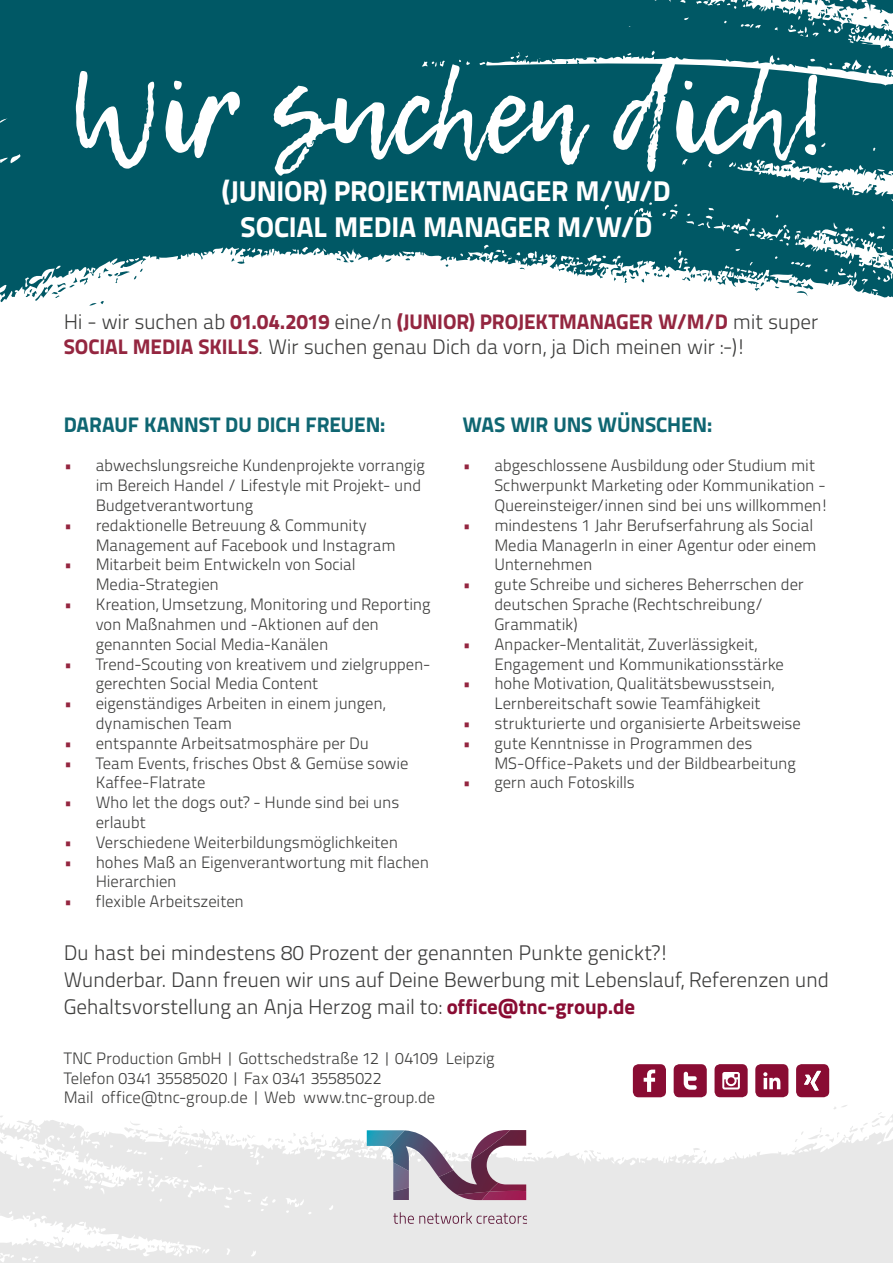
<style>
.page{position:relative;width:893px;height:1263px;background:#fff}
.page>*{position:absolute;margin:0;border:0;box-sizing:border-box;transform-origin:0 0}
.t1{font:28.5px "Titillium Text 25 L 999 wt";letter-spacing:-.005em;color:#fff}
.t2{font:21px/27px "Titillium Text 25 L 250 wt";letter-spacing:-.015em;color:#3d3d3c}
.t3{font:21px "Titillium Text 25 L 999 wt";letter-spacing:-.005em;color:#942640}
.t4{font:21px "Titillium Text 25 L 999 wt";letter-spacing:-.005em;color:#0f6672}
.t5{font:16.5px "Titillium Text 25 L 250 wt";letter-spacing:-.005em;color:#3d3d3c}
.s1{font-family:"Titillium Text 25 L 250 wt";color:#3d3d3c}
.s2{font-family:"Titillium Text 25 L 999 wt";color:#942640}
.s3{color:#942640}
.s4{font-family:"Titillium Text 25 L 999 wt";color:#890c33}
</style>
<div class="page">
<svg style="left:0;top:0;width:893px;height:25px;background:#0f626e"></svg>
<svg style="left:881px;top:17px;width:9px;height:8px"></svg>
<svg style="left:814px;top:0;width:40px;height:21px"></svg>
<svg style="left:770px;top:0;width:4px;height:3px"></svg>
<svg style="left:0;top:25px;width:893px;height:278px;fill:#005865"></svg>
<svg style="left:868px;top:183px;width:4px;height:5px"></svg>
<svg style="left:866px;top:246px;width:27px;height:24px"></svg>
<svg style="left:847px;top:280px;width:5px;height:6px"></svg>
<svg style="left:819px;top:236px;width:7px;height:8px"></svg>
<svg style="left:775px;top:278px;width:38px;height:18px"></svg>
<svg style="left:739px;top:279px;width:25px;height:12px"></svg>
<svg style="left:681px;top:273px;width:45px;height:12px"></svg>
<svg style="left:613px;top:269px;width:57px;height:14px"></svg>
<svg style="left:558px;top:266px;width:7px;height:6px"></svg>
<svg style="left:520px;top:267px;width:5px;height:3px"></svg>
<svg style="left:480px;top:255px;width:10px;height:7px"></svg>
<svg style="left:337px;top:257px;width:4px;height:4px"></svg>
<svg style="left:210px;top:47px;width:13px;height:4px"></svg>
<svg style="left:26px;top:268px;width:117px;height:38px"></svg>
<svg style="left:76px;top:58px;width:741px;height:118px;fill:#005865"></svg>
<svg style="left:0;top:1116px;width:893px;height:96px;fill:#e8e8e8"></svg>
<svg style="left:0;top:1137px;width:7px;height:9px"></svg>
<svg style="left:33px;top:1147px;width:38px;height:24px"></svg>
<svg style="left:85px;top:1130px;width:5px;height:7px"></svg>
<svg style="left:112px;top:1172px;width:6px;height:9px"></svg>
<svg style="left:124px;top:1120px;width:38px;height:19px"></svg>
<svg style="left:173px;top:1125px;width:25px;height:12px"></svg>
<svg style="left:226px;top:1133px;width:30px;height:10px"></svg>
<svg style="left:267px;top:1132px;width:57px;height:14px"></svg>
<svg style="left:597px;top:1152px;width:4px;height:3px"></svg>
<svg style="left:795px;top:1105px;width:98px;height:38px"></svg>
<svg style="left:0;top:1212px;width:893px;height:51px;background:#e8e8e8"></svg>
<img style="left:367px;top:1130px;width:22px;height:17px">
<img style="left:489px;top:1195px;width:37px;height:5px">
<img style="left:457px;top:1195px;width:32px;height:5px">
<img style="left:393px;top:1177px;width:16px;height:10px">
<img style="left:393px;top:1187px;width:16px;height:13px">
<img style="left:389px;top:1130px;width:50px;height:47px">
<img style="left:439px;top:1130px;width:87px;height:65px">
<div style="left:633px;top:1064px;width:33px;height:33px;background:#890c33;border-radius:6px"></div>
<div style="left:674px;top:1064px;width:33px;height:33px;background:#890c33;border-radius:6px"></div>
<div style="left:714px;top:1064px;width:34px;height:33px;background:#890c33;border-radius:6px"></div>
<div style="left:755px;top:1064px;width:33px;height:33px;background:#890c33;border-radius:6px"></div>
<div style="left:796px;top:1064px;width:33px;height:33px;background:#890c33;border-radius:6px"></div>
<svg style="left:804px;top:1071px;width:17px;height:19px"></svg>
<svg style="left:644px;top:1069px;width:11px;height:23px"></svg>
<svg style="left:684px;top:1072px;width:13px;height:18px"></svg>
<svg style="left:722px;top:1072px;width:18px;height:17px"></svg>
<svg style="left:763px;top:1072px;width:17px;height:17px"></svg>
<p class="t1" style="left:222px;top:168px;width:450px">(JUNIOR) PROJEKTMANAGER M/W/D</p>
<p class="t1" style="left:241px;top:204px;width:413px">SOCIAL MEDIA MANAGER M/W/D</p>
<p class="t3" style="left:64px;top:305px;width:756px"><span class="s1">Hi - wir suchen ab</span> 01.04.2019 <span class="s1">eine/n</span> (JUNIOR) PROJEKTMANAGER W/M/D <span class="s1">mit super</span></p>
<p class="t2" style="left:64px;top:332px;width:684px"><span class="s2">SOCIAL MEDIA SKILLS</span>. Wir suchen genau Dich da vorn, ja Dich meinen wir :-)!</p>
<p class="t4" style="left:64px;top:408px;width:323px">DARAUF KANNST DU DICH FREUEN:</p>
<p class="t5" style="left:64px;top:454px;width:362px"><span class="s3">•</span> abwechslungsreiche Kundenprojekte vorrangig</p>
<p class="t5" style="left:96px;top:473px;width:327px">im Bereich Handel / Lifestyle mit Projekt- und</p>
<p class="t5" style="left:96px;top:493px;width:159px">Budgetverantwortung</p>
<p class="t5" style="left:64px;top:513px;width:304px"><span class="s3">•</span> redaktionelle Betreuung &amp; Community</p>
<p class="t5" style="left:96px;top:533px;width:302px">Management auf Facebook und Instagram</p>
<p class="t5" style="left:64px;top:553px;width:293px"><span class="s3">•</span> Mitarbeit beim Entwickeln von Social</p>
<p class="t5" style="left:96px;top:572px;width:125px">Media-Strategien</p>
<p class="t5" style="left:64px;top:592px;width:368px"><span class="s3">•</span> Kreation, Umsetzung, Monitoring und Reporting</p>
<p class="t5" style="left:96px;top:612px;width:285px">von Maßnahmen und -Aktionen auf den</p>
<p class="t5" style="left:96px;top:632px;width:234px">genannten Social Media-Kanälen</p>
<p class="t5" style="left:64px;top:652px;width:368px"><span class="s3">•</span> Trend-Scouting von kreativem und zielgruppen-</p>
<p class="t5" style="left:96px;top:671px;width:224px">gerechten Social Media Content</p>
<p class="t5" style="left:64px;top:691px;width:323px"><span class="s3">•</span> eigenständiges Arbeiten in einem jungen,</p>
<p class="t5" style="left:96px;top:711px;width:138px">dynamischen Team</p>
<p class="t5" style="left:64px;top:731px;width:307px"><span class="s3">•</span> entspannte Arbeitsatmosphäre per Du</p>
<p class="t5" style="left:64px;top:751px;width:346px"><span class="s3">•</span> Team Events, frisches Obst &amp; Gemüse sowie</p>
<p class="t5" style="left:96px;top:770px;width:111px">Kaffee-Flatrate</p>
<p class="t5" style="left:64px;top:790px;width:337px"><span class="s3">•</span> Who let the dogs out? - Hunde sind bei uns</p>
<p class="t5" style="left:96px;top:810px;width:52px">erlaubt</p>
<p class="t5" style="left:64px;top:830px;width:336px"><span class="s3">•</span> Verschiedene Weiterbildungsmöglichkeiten</p>
<p class="t5" style="left:64px;top:850px;width:367px"><span class="s3">•</span> hohes Maß an Eigenverantwortung mit flachen</p>
<p class="t5" style="left:96px;top:869px;width:82px">Hierarchien</p>
<p class="t5" style="left:64px;top:889px;width:182px"><span class="s3">•</span> flexible Arbeitszeiten</p>
<p class="t4" style="left:462px;top:408px;width:251px">WAS WIR UNS WÜNSCHEN:</p>
<p class="t5" style="left:462px;top:454px;width:354px"><span class="s3">•</span> abgeschlossene Ausbildung oder Studium mit</p>
<p class="t5" style="left:494px;top:473px;width:333px">Schwerpunkt Marketing oder Kommunikation -</p>
<p class="t5" style="left:494px;top:493px;width:336px">Quereinsteiger/innen sind bei uns willkommen!</p>
<p class="t5" style="left:462px;top:513px;width:352px"><span class="s3">•</span> mindestens 1 Jahr Berufserfahrung als Social</p>
<p class="t5" style="left:494px;top:533px;width:324px">Media ManagerIn in einer Agentur oder einem</p>
<p class="t5" style="left:494px;top:553px;width:100px">Unternehmen</p>
<p class="t5" style="left:462px;top:572px;width:343px"><span class="s3">•</span> gute Schreibe und sicheres Beherrschen der</p>
<p class="t5" style="left:494px;top:592px;width:271px">deutschen Sprache (Rechtschreibung/</p>
<p class="t5" style="left:494px;top:612px;width:85px">Grammatik)</p>
<p class="t5" style="left:462px;top:632px;width:296px"><span class="s3">•</span> Anpacker-Mentalität, Zuverlässigkeit,</p>
<p class="t5" style="left:494px;top:652px;width:291px">Engagement und Kommunikationsstärke</p>
<p class="t5" style="left:462px;top:671px;width:313px"><span class="s3">•</span> hohe Motivation, Qualitätsbewusstsein,</p>
<p class="t5" style="left:494px;top:691px;width:268px">Lernbereitschaft sowie Teamfähigkeit</p>
<p class="t5" style="left:462px;top:711px;width:340px"><span class="s3">•</span> strukturierte und organisierte Arbeitsweise</p>
<p class="t5" style="left:462px;top:731px;width:292px"><span class="s3">•</span> gute Kenntnisse in Programmen des</p>
<p class="t5" style="left:494px;top:751px;width:303px">MS-Office-Pakets und der Bildbearbeitung</p>
<p class="t5" style="left:462px;top:770px;width:174px"><span class="s3">•</span> gern auch Fotoskills</p>
<p class="t2" style="left:64px;top:938px;width:607px">Du hast bei mindestens 80 Prozent der genannten Punkte genickt?!</p>
<p class="t2" style="left:64px;top:965px;width:767px">Wunderbar. Dann freuen wir uns auf Deine Bewerbung mit Lebenslauf, Referenzen und<br>Gehaltsvorstellung an Anja Herzog mail to: <span class="s4">office@tnc-group.de</span></p>
<p class="t5" style="left:64px;top:1046px;width:432px">TNC Production GmbH | Gottschedstraße 12 | 04109 Leipzig</p>
<p class="t5" style="left:64px;top:1066px;width:319px">Telefon 0341 35585020 | Fax 0341 35585022</p>
<p class="t5" style="left:64px;top:1085px;width:373px">Mail office@tnc-group.de | Web www.tnc-group.de</p>
</div>
